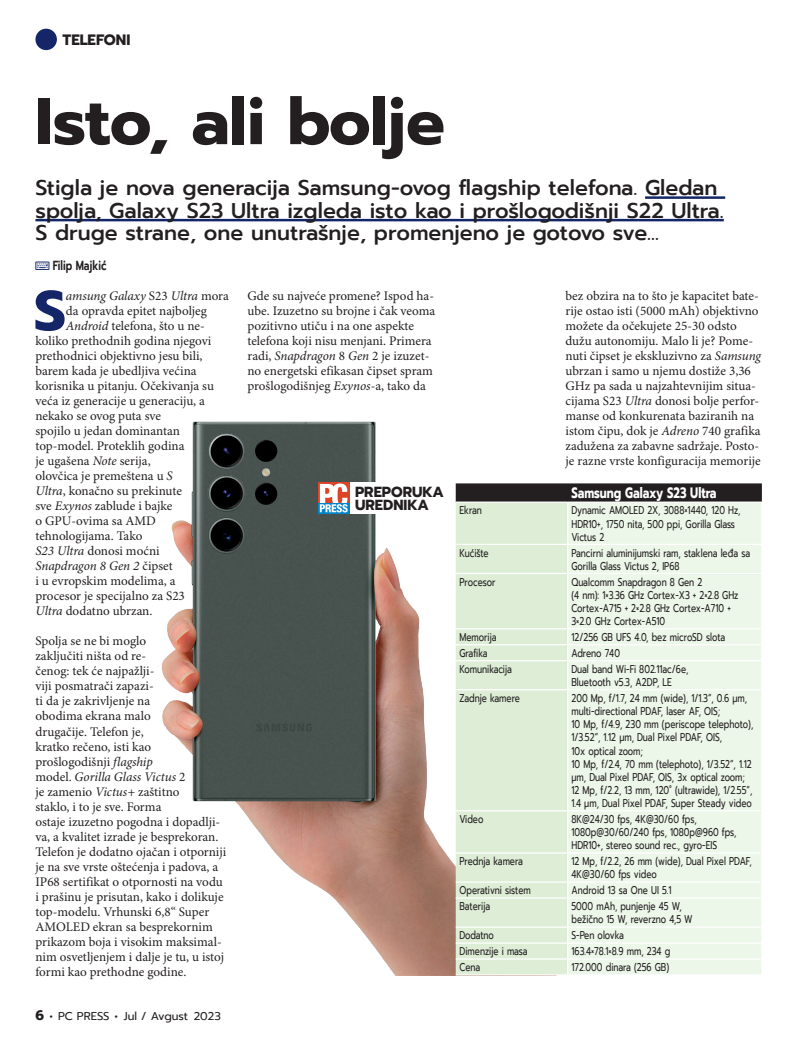
<style>
.page{position:relative;width:798px;height:1053px;background:#fff}
.page>*{position:absolute;margin:0;border:0;box-sizing:border-box;transform-origin:0 0}
.t1{font:700 65px "Prompt";color:#231f20}
.t2{font:700 56px "Prompt";color:#142667}
.t3{font:500 21.25px/22.5px "Prompt";color:#231f20}
.t4{font:700 15px "Prompt";color:#fff;scale:.75 1}
.t5{font:700 15px "Prompt";color:#231f20}
.t6{font:700 14.62px/12.2px "Prompt";color:#231f20}
.t7{font:13.12px/15px "Minion Pro";color:#231f20}
.t8{font:italic 13.12px "Minion Pro";letter-spacing:-.01em;color:#231f20}
.t9{font:600 13.12px "Prompt";color:#231f20;scale:.75 1}
.t10{font:11.25px/13.1px "Prompt";color:#231f20;scale:.75 1}
.t11{font:11.25px "Prompt";color:#231f20}
.s1{font-style:normal}
.s2{font-style:italic}
.s3{font-weight:700;font-size:13.75px}
.s4{font-weight:700}
</style>
<div class="page">
<hr style="left:645px;top:196px;width:80px;height:3px;background:#142667">
<hr style="left:35px;top:219px;width:688px;height:2px;background:#142667">
<img style="left:161px;top:421px;width:294px;height:554px">
<div style="left:455px;top:483px;width:306px;height:18px;background:#231f20"></div>
<div style="left:455px;top:503px;width:112px;height:471px;background:#ddedd6"></div>
<div style="left:568px;top:503px;width:193px;height:471px;background:#ecf6e9"></div>
<hr style="left:455px;top:543px;width:112px;height:2px;background:#fff">
<hr style="left:567px;top:543px;width:195px;height:2px;background:#fff">
<hr style="left:455px;top:573px;width:112px;height:1px;background:#fff">
<hr style="left:567px;top:573px;width:195px;height:1px;background:#fff">
<hr style="left:455px;top:628px;width:112px;height:1px;background:#fff">
<hr style="left:567px;top:628px;width:195px;height:1px;background:#fff">
<hr style="left:455px;top:644px;width:112px;height:1px;background:#fff">
<hr style="left:567px;top:644px;width:195px;height:1px;background:#fff">
<hr style="left:455px;top:660px;width:112px;height:1px;background:#fff">
<hr style="left:567px;top:660px;width:195px;height:1px;background:#fff">
<hr style="left:455px;top:689px;width:112px;height:1px;background:#fff">
<hr style="left:567px;top:689px;width:195px;height:1px;background:#fff">
<hr style="left:455px;top:810px;width:112px;height:1px;background:#fff">
<hr style="left:567px;top:810px;width:195px;height:1px;background:#fff">
<hr style="left:455px;top:852px;width:112px;height:1px;background:#fff">
<hr style="left:567px;top:852px;width:195px;height:1px;background:#fff">
<hr style="left:455px;top:881px;width:112px;height:1px;background:#fff">
<hr style="left:567px;top:881px;width:195px;height:1px;background:#fff">
<hr style="left:455px;top:897px;width:112px;height:1px;background:#fff">
<hr style="left:567px;top:897px;width:195px;height:1px;background:#fff">
<hr style="left:455px;top:926px;width:112px;height:1px;background:#fff">
<hr style="left:567px;top:926px;width:195px;height:1px;background:#fff">
<hr style="left:455px;top:942px;width:112px;height:1px;background:#fff">
<hr style="left:567px;top:942px;width:195px;height:1px;background:#fff">
<hr style="left:455px;top:958px;width:112px;height:1px;background:#fff">
<hr style="left:567px;top:958px;width:195px;height:1px;background:#fff">
<div style="left:318px;top:482px;width:126px;height:31px;background:#fff"></div>
<svg style="left:318px;top:482px;width:31px;height:20px"></svg>
<svg style="left:318px;top:502px;width:31px;height:11px"></svg>
<svg style="left:320px;top:483px;width:27px;height:29px"></svg>
<div style="left:35px;top:29px;width:22px;height:21px;background:#142667;border-radius:50%"></div>
<p class="t5" style="left:62px;top:29px;width:69px">tELEFONI</p>
<h1 class="t1" style="left:35px;top:73px;width:411px">Isto, ali bolje</h1>
<h3 class="t3" style="left:35px;top:177px;width:689px">Stigla je nova generacija Samsung-ovog flagship telefona. Gledan spolja, Galaxy S23 Ultra izgleda isto kao i prošlogodišnji S22 Ultra.<br>S druge strane, one unutrašnje, promenjeno je gotovo sve...</h3>
<p class="t9" style="left:53px;top:256px;width:73px">Filip Majkić</p>
<h2 class="t2" style="left:34px;top:268px;width:33px">S</h2>
<p class="t8" style="left:66px;top:288px;width:164px">amsung Galaxy <span class="s1">S23</span> Ultra <span class="s1">mora</span></p>
<p class="t7" style="left:66px;top:304px;width:142px">da opravda epitet najboljeg</p>
<p class="t7" style="left:66px;top:319px;width:140px"><span class="s2">Android</span> telefona, što u ne-</p>
<p class="t7" style="left:35px;top:334px;width:177px">koliko prethodnih godina njegovi</p>
<p class="t7" style="left:35px;top:349px;width:168px">prethodnici objektivno jesu bili,</p>
<p class="t7" style="left:35px;top:364px;width:162px">barem kada je ubedljiva većina</p>
<p class="t7" style="left:35px;top:379px;width:180px">korisnika u pitanju. Očekivanja su</p>
<p class="t7" style="left:35px;top:394px;width:171px">veća iz generacije u generaciju, a</p>
<p class="t7" style="left:35px;top:409px;width:127px">nekako se ovog puta sve</p>
<p class="t7" style="left:35px;top:424px;width:146px">spojilo u jedan dominantan</p>
<p class="t7" style="left:35px;top:439px;width:150px">top-model. Proteklih godina</p>
<p class="t7" style="left:35px;top:454px;width:117px">je ugašena <span class="s2">Note</span> serija,</p>
<p class="t7" style="left:35px;top:469px;width:139px">olovčica je premeštena u <span class="s2">S</span></p>
<p class="t7" style="left:35px;top:484px;width:148px"><span class="s2">Ultra</span>, konačno su prekinute</p>
<p class="t7" style="left:35px;top:499px;width:138px">sve <span class="s2">Exynos</span> zablude i bajke</p>
<p class="t7" style="left:35px;top:514px;width:122px">o GPU-ovima sa AMD</p>
<p class="t7" style="left:35px;top:529px;width:109px">tehnologijama. Tako</p>
<p class="t7" style="left:35px;top:544px;width:126px"><span class="s2">S23 Ultra</span> donosi moćni</p>
<p class="t8" style="left:35px;top:558px;width:139px">Snapdragon 8 Gen 2 <span class="s1">čipset</span></p>
<p class="t7" style="left:35px;top:574px;width:141px">i u evropskim modelima, a</p>
<p class="t7" style="left:35px;top:589px;width:151px">procesor je specijalno za S23</p>
<p class="t7" style="left:35px;top:604px;width:118px"><span class="s2">Ultra</span> dodatno ubrzan.</p>
<p class="t7" style="left:35px;top:634px;width:192px">Spolja se ne bi moglo<br>zaključiti ništa od re-<br>čenog: tek će najpažlji-<br>viji posmatrači zapazi-<br>ti da je zakrivljenje na<br>obodima ekrana malo<br>drugačije. Telefon je,<br>kratko rečeno, isti kao prošlogodišnji <span class="s2">flagship<br></span>model. <span class="s2">Gorilla Glass Victus</span> 2<br>je zamenio <span class="s2">Victus+</span> zaštitno<br>staklo, i to je sve. Forma<br>ostaje izuzetno pogodna i dopadlji&shy;va, a kvalitet izrade je besprekoran.<br>Telefon je dodatno ojačan i otporniji je na sve vrste oštećenja i padova, a<br>IP68 sertifikat o otpornosti na vodu i prašinu je prisutan, kako i dolikuje top-modelu. Vrhunski 6,8“ Super<br>AMOLED ekran sa besprekornim prikazom boja i visokim maksimal&shy;nim osvetljenjem i dalje je tu, u istoj formi kao prethodne godine.</p>
<p class="t11" style="left:35px;top:1007px;width:187px"><span class="s3">6</span> <span class="s4">•</span> PC PRESS <span class="s4">•</span> Jul / Avgust 2023</p>
<p class="t7" style="left:247px;top:289px;width:189px">Gde su najveće promene? Ispod ha&shy;ube. Izuzetno su brojne i čak veoma pozitivno utiču i na one aspekte telefona koji nisu menjani. Primera radi, <span class="s2">Snapdragon</span> 8 <span class="s2">Gen</span> 2 je izuzet&shy;no energetski efikasan čipset spram prošlogodišnjeg <span class="s2">Exynos</span>-a, tako da</p>
<p class="t6" style="left:355px;top:486px;width:90px">Preporuka urednika</p>
<p class="t7" style="left:565px;top:289px;width:197px">bez obzira na to što je kapacitet bate&shy;rije ostao isti (5000 mAh) objektivno možete da očekujete 25-30 odsto dužu autonomiju. Malo li je? Pome&shy;nuti čipset je ekskluzivno za <span class="s2">Samsung </span>ubrzan i samo u njemu dostiže 3,36<br>GHz pa sada u najzahtevnijim situa&shy;cijama S23 <span class="s2">Ultra</span> donosi bolje perfor&shy;manse od konkurenata baziranih na istom čipu, dok je <span class="s2">Adreno</span> 740 grafika zadužena za zabavne sadržaje. Posto&shy;je razne vrste konfiguracija memorije</p>
<p class="t4" style="left:571px;top:482px;width:195px">Samsung Galaxy S23 Ultra</p>
<p class="t10" style="left:459px;top:504px;width:31px">Ekran</p>
<p class="t10" style="left:571px;top:504px;width:227px">Dynamic AMOLED 2X, 3088×1440, 120 Hz,<br>HDR10+, 1750 nita, 500 ppi, Gorilla Glass<br>Victus 2</p>
<p class="t10" style="left:459px;top:546px;width:41px">Kućište</p>
<p class="t10" style="left:571px;top:546px;width:240px">Pancirni aluminijumski ram, staklena leđa sa<br>Gorilla Glass Victus 2, IP68</p>
<p class="t10" style="left:459px;top:575px;width:50px">Procesor</p>
<p class="t10" style="left:571px;top:575px;width:224px">Qualcomm Snapdragon 8 Gen 2<br>(4 nm): 1×3.36 GHz Cortex-X3 + 2×2.8 GHz<br>Cortex-A715 + 2×2.8 GHz Cortex-A710 +<br>3×2.0 GHz Cortex-A510</p>
<p class="t10" style="left:459px;top:630px;width:51px">Memorija</p>
<p class="t10" style="left:571px;top:630px;width:206px">12/256 GB UFS 4.0, bez microSD slota</p>
<p class="t10" style="left:459px;top:646px;width:39px">Grafika</p>
<p class="t10" style="left:571px;top:646px;width:66px">Adreno 740</p>
<p class="t10" style="left:459px;top:662px;width:71px">Komunikacija</p>
<p class="t10" style="left:571px;top:662px;width:157px">Dual band Wi-Fi 802.11ac/6e,<br>Bluetooth v5.3, A2DP, LE</p>
<p class="t10" style="left:459px;top:691px;width:82px">Zadnje kamere</p>
<p class="t10" style="left:571px;top:691px;width:244px">200 Mp, f/1.7, 24 mm (wide), 1/1.3“, 0.6 µm, multi-directional PDAF, laser AF, OIS;<br>10 Mp, f/4.9, 230 mm (periscope telephoto), 1/3.52“, 1.12 µm, Dual Pixel PDAF, OIS,<br>10x optical zoom;<br>10 Mp, f/2.4, 70 mm (telephoto), 1/3.52“, 1.12 µm, Dual Pixel PDAF, OIS, 3x optical zoom; 12 Mp, f/2.2, 13 mm, 120˚ (ultrawide), 1/2.55“, 1.4 µm, Dual Pixel PDAF, Super Steady video</p>
<p class="t10" style="left:459px;top:812px;width:33px">Video</p>
<p class="t10" style="left:571px;top:812px;width:221px">8K@24/30 fps, 4K@30/60 fps,<br>1080p@30/60/240 fps, 1080p@960 fps,<br>HDR10+, stereo sound rec., gyro-EIS</p>
<p class="t10" style="left:459px;top:854px;width:86px">Prednja kamera</p>
<p class="t10" style="left:571px;top:854px;width:242px">12 Mp, f/2.2, 26 mm (wide), Dual Pixel PDAF,<br>4K@30/60 fps video</p>
<p class="t10" style="left:459px;top:883px;width:97px">Operativni sistem</p>
<p class="t10" style="left:571px;top:883px;width:135px">Android 13 sa One UI 5.1</p>
<p class="t10" style="left:459px;top:899px;width:42px">Baterija</p>
<p class="t10" style="left:571px;top:899px;width:163px">5000 mAh, punjenje 45 W, bežično 15 W, reverzno 4,5 W</p>
<p class="t10" style="left:459px;top:928px;width:47px">Dodatno</p>
<p class="t10" style="left:571px;top:928px;width:71px">S-Pen olovka</p>
<p class="t10" style="left:459px;top:944px;width:92px">Dimenzije i masa</p>
<p class="t10" style="left:571px;top:944px;width:133px">163.4×78.1×8.9 mm, 234 g</p>
<p class="t10" style="left:459px;top:960px;width:29px">Cena</p>
<p class="t10" style="left:571px;top:960px;width:132px">172.000 dinara (256 GB)</p>
</div>
